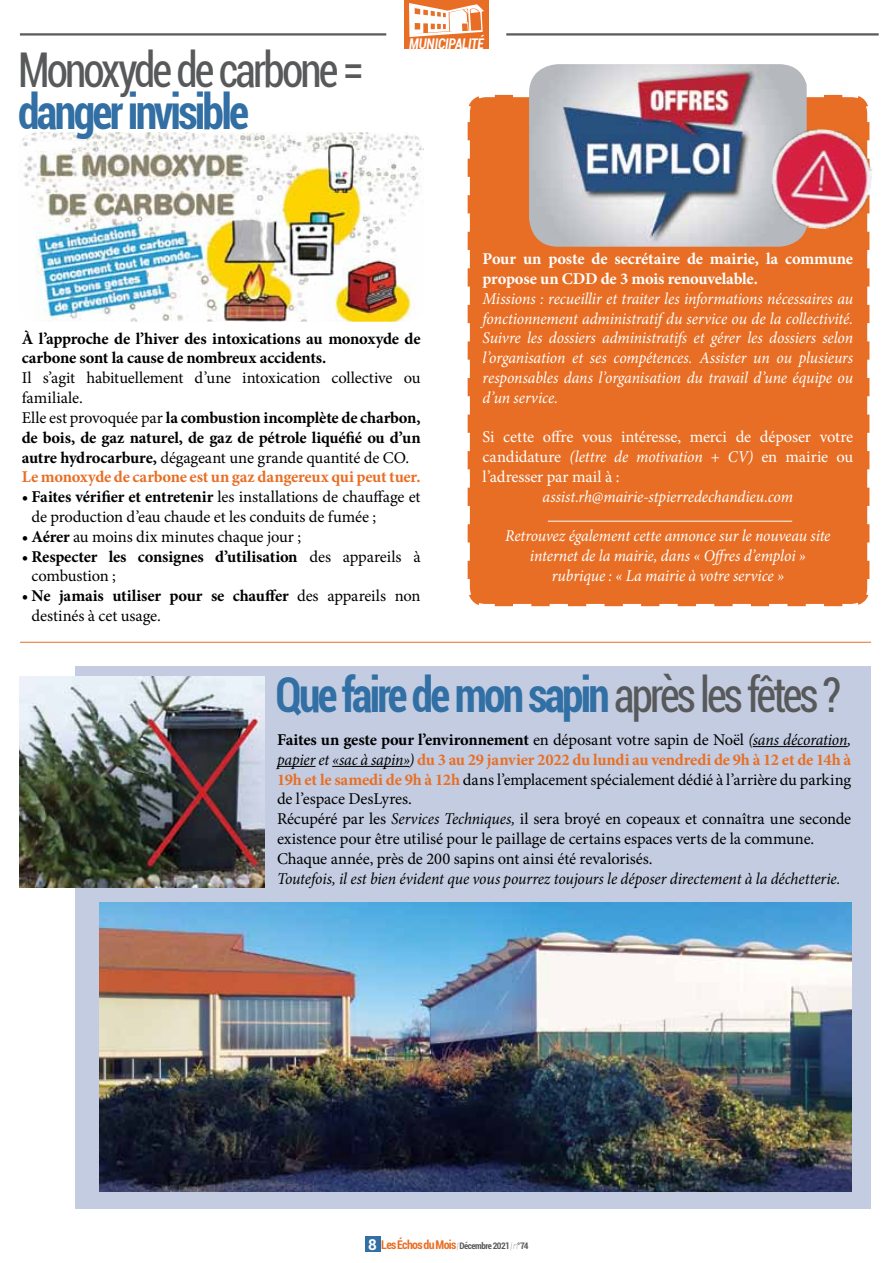
<style>
.page{position:relative;width:893px;height:1263px;background:#fff}
.page>*{position:absolute;margin:0;border:0;box-sizing:border-box;transform-origin:0 0}
.t1{font:700 condensed 48px "Roboto";letter-spacing:-.065em;color:#316fa4;scale:.9 1}
.t2{font:condensed 48px "Roboto";letter-spacing:-.065em;color:#58595b;scale:.9 1}
.t3{font:700 condensed 48px "Roboto";letter-spacing:-.065em;color:#316fa4;scale:.91 1}
.t4{font:16.5px/19.8px "Minion Pro";letter-spacing:-.01em;color:#000}
.t5{font:italic 16.5px/19.8px "Minion Pro";letter-spacing:-.01em;color:#fff;text-align:justify;scale:.95 1}
.t6{font:700 16.5px/19.8px "Minion Pro";letter-spacing:-.015em;color:#000}
.t7{font:16.5px/19.8px "Minion Pro";letter-spacing:-.01em;color:#fff;text-align:justify}
.t8{font:italic 16.5px "Minion Pro";letter-spacing:-.01em;color:#000;scale:.95 1}
.t9{font:700 16.5px/19.8px "Minion Pro";letter-spacing:-.01em;color:#fff}
.t10{font:italic 700 condensed 14.7px "Roboto";letter-spacing:-.015em;color:#fff;scale:.9 1}
.t11{font:700 condensed 9px "Roboto";letter-spacing:-.05em;color:#58595b}
.s1{font-weight:700}
.s2{font-weight:700;color:#e86e25}
.s3{font-weight:400}
.s4{font-style:italic}
.s5{font-weight:400;color:#58595b}
.s6{font-stretch:normal;font-size:15px;color:#fff}
.s7{font-size:12px;color:#e86e25}
.s8{font-weight:100;font-style:italic;font-stretch:normal}
</style>
<div class="page">
<hr style="left:20px;top:34px;width:366px;height:1px;background:#58595b">
<hr style="left:20px;top:35px;width:366px;height:1px;background:#58595b">
<hr style="left:506px;top:34px;width:373px;height:1px;background:#58595b">
<hr style="left:506px;top:35px;width:373px;height:1px;background:#58595b">
<div style="left:404px;top:0;width:85px;height:49px;background:#e86e25"></div>
<svg style="left:409px;top:3px;width:75px;height:34px"></svg>
<div style="left:365px;top:1236px;width:15px;height:16px;background:#316fa4"></div>
<img style="left:22px;top:132px;width:402px;height:190px">
<div style="left:75px;top:666px;width:796px;height:543px;background:#c3cce0"></div>
<hr style="left:20px;top:642px;width:851px;height:1px;background:#e86e25">
<img style="left:100px;top:902px;width:751px;height:289px">
<img style="left:20px;top:676px;width:244px;height:211px">
<hr style="left:753px;top:746px;width:95px;height:1px;background:#000">
<hr style="left:277px;top:766px;width:38px;height:1px;background:#000">
<hr style="left:332px;top:766px;width:77px;height:1px;background:#000">
<div style="left:467px;top:94px;width:403px;height:513px;background:#e86e25"></div>
<img style="left:529px;top:64px;width:278px;height:183px">
<img style="left:768px;top:125px;width:104px;height:108px">
<h1 class="t2" style="left:18px;top:36px;width:386px">Monoxyde de carbone =</h1>
<h1 class="t3" style="left:18px;top:78px;width:255px">danger invisible</h1>
<p class="t10" style="left:409px;top:34px;width:84px">MUNICIPALITÉ</p>
<p class="t6" style="left:22px;top:328px;width:400px">À l’approche de l’hiver des intoxications au monoxyde de carbone sont la cause de nombreux accidents.</p>
<p class="t4" style="left:22px;top:368px;width:400px">Il s’agit habituellement d’une intoxication collective ou familiale.<br>Elle est provoquée par <span class="s1">la combustion incomplète de charbon, de bois, de gaz naturel, de gaz de pétrole liquéfié ou d’un autre hydrocarbure,</span> dégageant une grande quantité de CO.<br><span class="s2">Le monoxyde de carbone est un gaz dangereux qui peut tuer.</span></p>
<p class="t4" style="left:32px;top:487px;width:391px;text-indent:-10px"><span class="s1">• Faites vérifier et entretenir</span> les installations de chauffage et de production d’eau chaude et les conduits de fumée ;</p>
<p class="t4" style="left:22px;top:527px;width:281px"><span class="s1">• Aérer</span> au moins dix minutes chaque jour ;</p>
<p class="t6" style="left:32px;top:546px;width:391px;text-indent:-10px">• Respecter les consignes d’utilisation <span class="s3">des appareils à combustion ;</span></p>
<p class="t4" style="left:32px;top:586px;width:391px;text-indent:-10px"><span class="s1">• Ne jamais utiliser pour se chauffer</span> des appareils non destinés à cet usage.</p>
<p class="t9" style="left:483px;top:249px;width:372px">Pour un poste de secrétaire de mairie, la commune propose un CDD de 3 mois renouvelable.</p>
<p class="t5" style="left:483px;top:288px;width:392px">Missions : recueillir et traiter les informations nécessaires au fonctionnement administratif du service ou de la collectivité.<br>Suivre les dossiers administratifs et gérer les dossiers selon l’organisation et ses compétences. Assister un ou plusieurs responsables dans l’organisation du travail d’une équipe ou d’un service.</p>
<p class="t7" style="left:483px;top:427px;width:372px">Si cette offre vous intéresse, merci de déposer votre candidature <span class="s4">(lettre de motivation + CV)</span> en mairie ou l’adresser par mail à :</p>
<p class="t5" style="left:543px;top:486px;width:265px">assist.rh@mairie-stpierredechandieu.com</p>
<p class="t5" style="left:505px;top:526px;width:344px;text-align:center">Retrouvez également cette annonce sur le nouveau site internet de la mairie, dans « Offres d’emploi » rubrique : « La mairie à votre service »</p>
<h1 class="t1" style="left:275px;top:661px;width:630px">Que faire de mon sapin <span class="s5">après les fêtes ?</span></h1>
<p class="t4" style="left:277px;top:730px;width:576px"><span class="s1">Faites un geste pour l’environnement</span> en déposant votre sapin de Noël <span class="s4">(sans décoration, papier et «sac à sapin»)</span> <span class="s2">du 3 au 29 janvier 2022 du lundi au vendredi de 9h à 12 et de 14h à 19h et le samedi de 9h à 12h</span> dans l’emplacement spécialement dédié à l’arrière du parking de l’espace DesLyres.<br>Récupéré par les <span class="s4">Services Techniques,</span> il sera broyé en copeaux et connaîtra une seconde existence pour être utilisé pour le paillage de certains espaces verts de la commune.<br>Chaque année, près de 200 sapins ont ainsi été revalorisés.</p>
<p class="t8" style="left:277px;top:867px;width:595px">Toutefois, il est bien évident que vous pourrez toujours le déposer directement à la déchetterie.</p>
<p class="t11" style="left:368px;top:1240px;width:162px"><span class="s6">8</span> <span class="s7">Les Échos du Mois</span> <span class="s8">|</span> Décembre 2021 <span class="s8">| n</span>°74</p>
</div>
